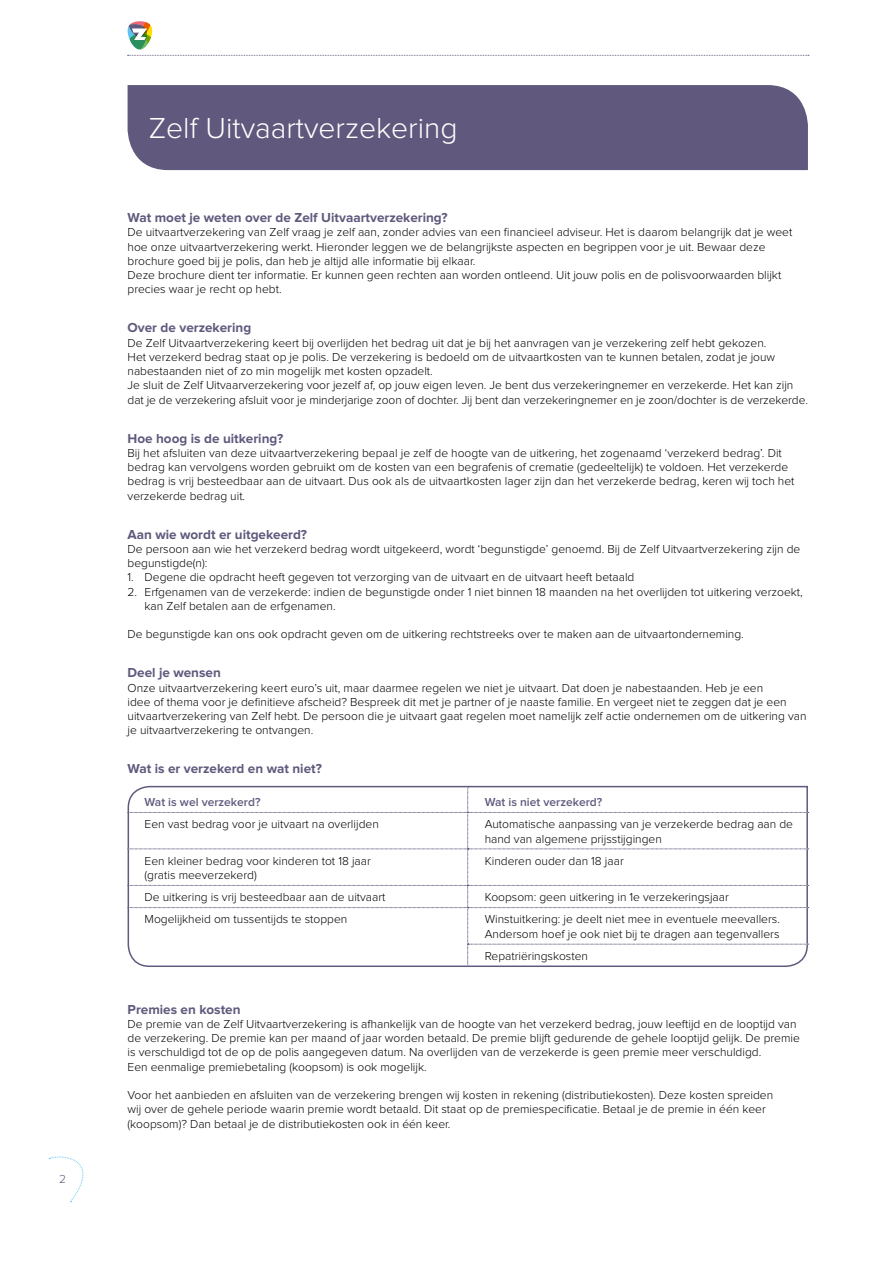
<style>
.page{position:relative;width:893px;height:1263px;background:#fff}
.page>*{position:absolute;margin:0;border:0;box-sizing:border-box;transform-origin:0 0}
.t1{font:300 30px "Proxima Nova";color:#fff}
.t2{font:700 13.5px "Proxima Nova";color:#61597d}
.t3{font:300 12px/14.2px "Proxima Nova";color:#000}
.t4{font:600 12px "Proxima Nova";color:#61597d}
.t5{font:300 12px "Proxima Nova";color:#61597d}
</style>
<div class="page">
<svg style="left:128px;top:21px;width:681px;height:35px"></svg>
<svg style="left:49px;top:1156px;width:35px;height:46px"></svg>
<div style="left:128px;top:85px;width:680px;height:85px;background:#61597d"></div>
<svg style="left:128px;top:787px;width:681px;height:180px"></svg>
<p class="t5" style="left:59px;top:1174px;width:8px">2</p>
<h1 class="t1" style="left:149px;top:114px;width:310px">Zelf Uitvaartverzekering</h1>
<p class="t2" style="left:128px;top:211px;width:322px">Wat moet je weten over de Zelf Uitvaartverzekering?</p>
<p class="t3" style="left:128px;top:226px;width:666px">De uitvaartverzekering van Zelf vraag je zelf aan, zonder advies van een financieel adviseur. Het is daarom belangrijk dat je weet hoe onze uitvaartverzekering werkt. Hieronder leggen we de belangrijkste aspecten en begrippen voor je uit. Bewaar deze brochure goed bij je polis, dan heb je altijd alle informatie bij elkaar.<br>Deze brochure dient ter informatie. Er kunnen geen rechten aan worden ontleend. Uit jouw polis en de polisvoorwaarden blijkt precies waar je recht op hebt.</p>
<p class="t2" style="left:128px;top:322px;width:125px">Over de verzekering</p>
<p class="t3" style="left:128px;top:336px;width:682px">De Zelf Uitvaartverzekering keert bij overlijden het bedrag uit dat je bij het aanvragen van je verzekering zelf hebt gekozen.<br>Het verzekerd bedrag staat op je polis. De verzekering is bedoeld om de uitvaartkosten van te kunnen betalen, zodat je jouw nabestaanden niet of zo min mogelijk met kosten opzadelt.<br>Je sluit de Zelf Uitvaarverzekering voor jezelf af, op jouw eigen leven. Je bent dus verzekeringnemer en verzekerde. Het kan zijn dat je de verzekering afsluit voor je minderjarige zoon of dochter. Jij bent dan verzekeringnemer en je zoon/dochter is de verzekerde.</p>
<p class="t2" style="left:128px;top:432px;width:157px">Hoe hoog is de uitkering?</p>
<p class="t3" style="left:128px;top:446px;width:668px">Bij het afsluiten van deze uitvaartverzekering bepaal je zelf de hoogte van de uitkering, het zogenaamd ‘verzekerd bedrag’. Dit bedrag kan vervolgens worden gebruikt om de kosten van een begrafenis of crematie (gedeeltelijk) te voldoen. Het verzekerde bedrag is vrij besteedbaar aan de uitvaart. Dus ook als de uitvaartkosten lager zijn dan het verzekerde bedrag, keren wij toch het verzekerde bedrag uit.</p>
<p class="t2" style="left:128px;top:528px;width:181px">Aan wie wordt er uitgekeerd?</p>
<p class="t3" style="left:128px;top:542px;width:674px">De persoon aan wie het verzekerd bedrag wordt uitgekeerd, wordt ‘begunstigde’ genoemd. Bij de Zelf Uitvaartverzekering zijn de begunstigde(n):</p>
<p class="t3" style="left:128px;top:571px;width:508px">1. Degene die opdracht heeft gegeven tot verzorging van de uitvaart en de uitvaart heeft betaald</p>
<p class="t3" style="left:145px;top:585px;width:660px;text-indent:-17px">2. Erfgenamen van de verzekerde: indien de begunstigde onder 1 niet binnen 18 maanden na het overlijden tot uitkering verzoekt, kan Zelf betalen aan de erfgenamen.</p>
<p class="t3" style="left:128px;top:628px;width:618px">De begunstigde kan ons ook opdracht geven om de uitkering rechtstreeks over te maken aan de uitvaartonderneming.</p>
<p class="t2" style="left:128px;top:667px;width:95px">Deel je wensen</p>
<p class="t3" style="left:128px;top:681px;width:680px">Onze uitvaartverzekering keert euro’s uit, maar daarmee regelen we niet je uitvaart. Dat doen je nabestaanden. Heb je een<br>idee of thema voor je definitieve afscheid? Bespreek dit met je partner of je naaste familie. En vergeet niet te zeggen dat je een uitvaartverzekering van Zelf hebt. De persoon die je uitvaart gaat regelen moet namelijk zelf actie ondernemen om de uitkering van je uitvaartverzekering te ontvangen.</p>
<p class="t2" style="left:128px;top:763px;width:196px">Wat is er verzekerd en wat niet?</p>
<p class="t4" style="left:145px;top:796px;width:117px">Wat is wel verzekerd?</p>
<p class="t4" style="left:485px;top:796px;width:119px">Wat is niet verzekerd?</p>
<p class="t3" style="left:145px;top:818px;width:236px">Een vast bedrag voor je uitvaart na overlijden</p>
<p class="t3" style="left:485px;top:818px;width:310px">Automatische aanpassing van je verzekerde bedrag aan de hand van algemene prijsstijgingen</p>
<p class="t3" style="left:145px;top:854px;width:228px">Een kleiner bedrag voor kinderen tot 18 jaar (gratis meeverzekerd)</p>
<p class="t3" style="left:485px;top:854px;width:141px">Kinderen ouder dan 18 jaar</p>
<p class="t3" style="left:145px;top:891px;width:242px">De uitkering is vrij besteedbaar aan de uitvaart</p>
<p class="t3" style="left:485px;top:891px;width:246px">Koopsom: geen uitkering in 1e verzekeringsjaar</p>
<p class="t3" style="left:145px;top:913px;width:204px">Mogelijkheid om tussentijds te stoppen</p>
<p class="t3" style="left:485px;top:913px;width:297px">Winstuitkering: je deelt niet mee in eventuele meevallers.<br>Andersom hoef je ook niet bij te dragen aan tegenvallers</p>
<p class="t3" style="left:485px;top:949px;width:105px">Repatriëringskosten</p>
<p class="t2" style="left:128px;top:1003px;width:115px">Premies en kosten</p>
<p class="t3" style="left:128px;top:1017px;width:674px">De premie van de Zelf Uitvaartverzekering is afhankelijk van de hoogte van het verzekerd bedrag, jouw leeftijd en de looptijd van de verzekering. De premie kan per maand of jaar worden betaald. De premie blijft gedurende de gehele looptijd gelijk. De premie is verschuldigd tot de op de polis aangegeven datum. Na overlijden van de verzekerde is geen premie meer verschuldigd.<br>Een eenmalige premiebetaling (koopsom) is ook mogelijk.</p>
<p class="t3" style="left:128px;top:1088px;width:647px">Voor het aanbieden en afsluiten van de verzekering brengen wij kosten in rekening (distributiekosten). Deze kosten spreiden wij over de gehele periode waarin premie wordt betaald. Dit staat op de premiespecificatie. Betaal je de premie in één keer (koopsom)? Dan betaal je de distributiekosten ook in één keer.</p>
</div>
